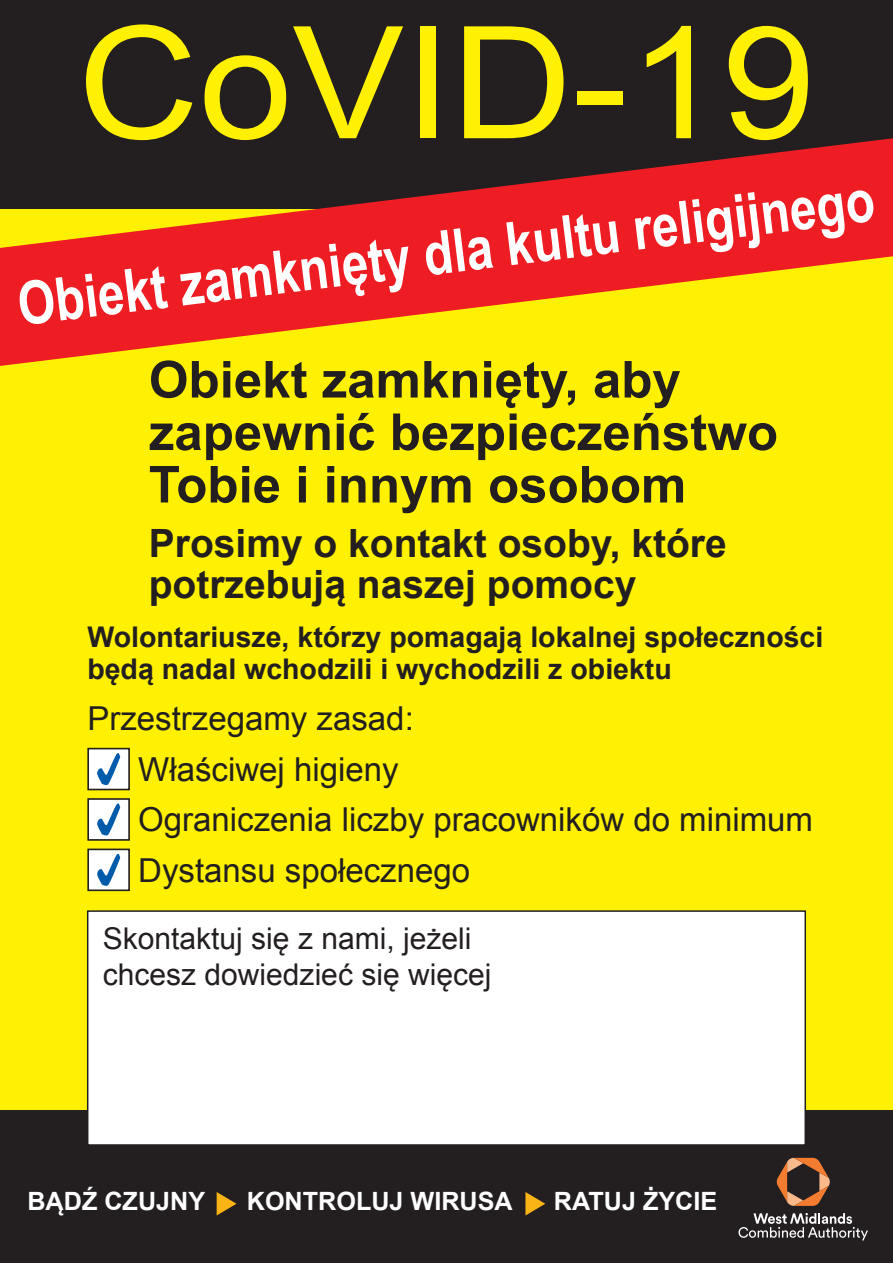
<style>
.page{position:relative;width:893px;height:1263px;background:#fff101}
.page>*{position:absolute;margin:0;border:0;box-sizing:border-box;transform-origin:0 0}
.t1{font:156.3px "Arial";color:#fff101;scale:1.08 1}
.t2{font:700 60px "Arial";color:#fff;scale:.8 1}
.t3{font:700 51px/52.5px "Arial";color:#231f20}
.t4{font:700 39px/40.5px "Arial";color:#231f20}
.t5{font:33px/50.7px "Arial";color:#231f20}
.t6{font:30px/36px "Arial";color:#231f20}
.t7{font:700 28.5px/31.5px "Arial";color:#231f20}
.t8{font:700 25.2px "Arial";color:#fff}
</style>
<div class="page">
<div style="left:0;top:0;width:893px;height:208px;background:#231f20"></div>
<svg style="left:0;top:138px;width:893px;height:228px;fill:#ee1d23"></svg>
<div style="left:0;top:1111px;width:893px;height:152px;background:#231f20"></div>
<div style="left:88px;top:911px;width:717px;height:234px;background:#fff"></div>
<div style="left:87px;top:910px;width:719px;height:236px;border:2px solid #231f20"></div>
<svg style="left:738px;top:1213px;width:130px;height:27px"></svg>
<svg style="left:776px;top:1158px;width:54px;height:48px"></svg>
<svg style="left:217px;top:1192px;width:19px;height:23px"></svg>
<svg style="left:525px;top:1192px;width:20px;height:23px"></svg>
<div style="left:88px;top:749px;width:41px;height:40px;background:#fff"></div>
<div style="left:87px;top:748px;width:43px;height:42px;border:2px solid #231f20"></div>
<svg style="left:97px;top:753px;width:23px;height:32px"></svg>
<div style="left:88px;top:799px;width:41px;height:41px;background:#fff"></div>
<div style="left:87px;top:798px;width:43px;height:43px;border:2px solid #231f20"></div>
<svg style="left:97px;top:803px;width:23px;height:33px"></svg>
<div style="left:88px;top:849px;width:41px;height:41px;background:#fff"></div>
<div style="left:87px;top:848px;width:43px;height:43px;border:2px solid #231f20"></div>
<svg style="left:97px;top:854px;width:23px;height:32px"></svg>
<h1 class="t1" style="left:78px;top:-19px;width:684px">CoVID-19</h1>
<h2 class="t2" style="left:13px;top:265px;width:1080px;rotate:-7deg">Obiekt zamknięty dla kultu religijnego</h2>
<h3 class="t3" style="left:149px;top:355px;width:631px">Obiekt zamknięty, aby zapewnić bezpieczeństwo<br>Tobie i innym osobom</h3>
<p class="t4" style="left:149px;top:524px;width:579px">Prosimy o kontakt osoby, które potrzebują naszej pomocy</p>
<p class="t7" style="left:87px;top:622px;width:737px">Wolontariusze, którzy pomagają lokalnej społeczności będą nadal wchodzili i wychodzili z obiektu</p>
<p class="t5" style="left:138px;top:693px;width:676px;text-indent:-51px">Przestrzegamy zasad:<br>Właściwej higieny<br>Ograniczenia liczby pracowników do minimum<br>Dystansu społecznego</p>
<p class="t6" style="left:103px;top:921px;width:390px">Skontaktuj się z nami, jeżeli chcesz dowiedzieć się więcej</p>
<p class="t8" style="left:27px;top:1185px;width:179px">BĄDŹ CZUJNY</p>
<p class="t8" style="left:247px;top:1185px;width:267px">KONTROLUJ WIRUSA</p>
<p class="t8" style="left:554px;top:1185px;width:165px">RATUJ ŻYCIE</p>
</div>
